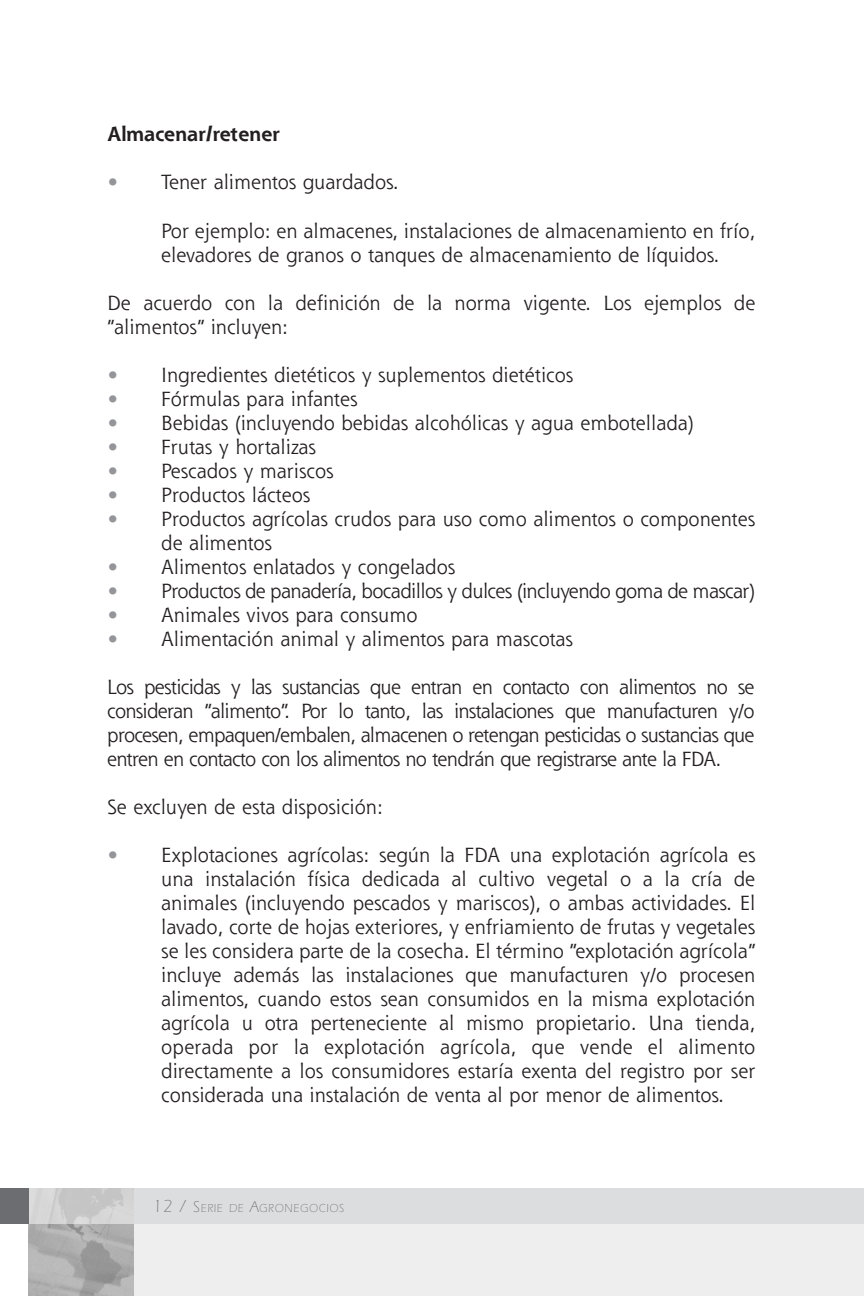
<style>
.page{position:relative;width:864px;height:1296px;background:#fff}
.page>*{position:absolute;margin:0;border:0;box-sizing:border-box;transform-origin:0 0}
.t1{font:20px/24px "Shannon";color:#231f20}
.t2{font:20px "Shannon";letter-spacing:-.03em;color:#231f20}
.t3{font:700 20px "Shannon";color:#231f20}
.t4{font:300 12px "Itc Eras";letter-spacing:.07em;color:#6c6d70;scale:.95 1}
.s1{color:#939598}
.s2{font-size:18px}
.s3{font-size:16px}
</style>
<div class="page">
<div style="left:95px;top:1206px;width:769px;height:90px;background:#eeeeef"></div>
<div style="left:0;top:1188px;width:864px;height:36px;background:#dcdddf"></div>
<img style="left:29px;top:1224px;width:105px;height:72px">
<img style="left:31px;top:1188px;width:103px;height:36px">
<div style="left:0;top:1188px;width:29px;height:36px;background:#6c6d70"></div>
<p class="t3" style="left:107px;top:127px;width:174px">Almacenar/retener</p>
<p class="t1" style="left:107px;top:173px;width:293px"><span class="s1">•</span> Tener alimentos guardados.</p>
<p class="t1" style="left:161px;top:221px;width:596px">Por ejemplo: en almacenes, instalaciones de almacenamiento en frío, elevadores de granos o tanques de almacenamiento de líquidos.</p>
<p class="t1" style="left:107px;top:293px;width:650px">De acuerdo con la definición de la norma vigente. Los ejemplos de “alimentos” incluyen:</p>
<p class="t1" style="left:107px;top:365px;width:468px"><span class="s1">•</span> Ingredientes dietéticos y suplementos dietéticos</p>
<p class="t1" style="left:107px;top:389px;width:252px"><span class="s1">•</span> Fórmulas para infantes</p>
<p class="t1" style="left:107px;top:413px;width:588px"><span class="s1">•</span> Bebidas (incluyendo bebidas alcohólicas y agua embotellada)</p>
<p class="t1" style="left:107px;top:437px;width:210px"><span class="s1">•</span> Frutas y hortalizas</p>
<p class="t1" style="left:107px;top:461px;width:228px"><span class="s1">•</span> Pescados y mariscos</p>
<p class="t1" style="left:107px;top:485px;width:205px"><span class="s1">•</span> Productos lácteos</p>
<p class="t1" style="left:161px;top:509px;width:596px;text-indent:-54px"><span class="s1">•</span> Productos agrícolas crudos para uso como alimentos o componentes de alimentos</p>
<p class="t1" style="left:107px;top:557px;width:350px"><span class="s1">•</span> Alimentos enlatados y congelados</p>
<p class="t2" style="left:107px;top:584px;width:649px"><span class="s1">•</span> Productos de panadería, bocadillos y dulces (incluyendo goma de mascar)</p>
<p class="t1" style="left:107px;top:605px;width:312px"><span class="s1">•</span> Animales vivos para consumo</p>
<p class="t1" style="left:107px;top:629px;width:467px"><span class="s1">•</span> Alimentación animal y alimentos para mascotas</p>
<p class="t1" style="left:107px;top:677px;width:649px;text-align:justify">Los pesticidas y las sustancias que entran en contacto con alimentos no se consideran “alimento”. Por lo tanto, las instalaciones que manufacturen y/o procesen, empaquen/embalen, almacenen o retengan pesticidas o sustancias que entren en contacto con los alimentos no tendrán que registrarse ante la FDA.</p>
<p class="t1" style="left:107px;top:797px;width:277px">Se excluyen de esta disposición:</p>
<p class="t1" style="left:161px;top:845px;width:596px;text-align:justify;text-indent:-54px"><span class="s1">•</span> Explotaciones agrícolas: según la FDA una explotación agrícola es una instalación física dedicada al cultivo vegetal o a la cría de animales (incluyendo pescados y mariscos), o ambas actividades. El lavado, corte de hojas exteriores, y enfriamiento de frutas y vegetales se les considera parte de la cosecha. El término “explotación agrícola” incluye además las instalaciones que manufacturen y/o procesen alimentos, cuando estos sean consumidos en la misma explotación agrícola u otra perteneciente al mismo propietario. Una tienda, operada por la explotación agrícola, que vende el alimento directamente a los consumidores estaría exenta del registro por ser considerada una instalación de venta al por menor de alimentos.</p>
<p class="t4" style="left:153px;top:1204px;width:203px"><span class="s2">12 /</span> <span class="s3">S</span>ERIE DE <span class="s3">A</span>GRONEGOCIOS</p>
</div>
